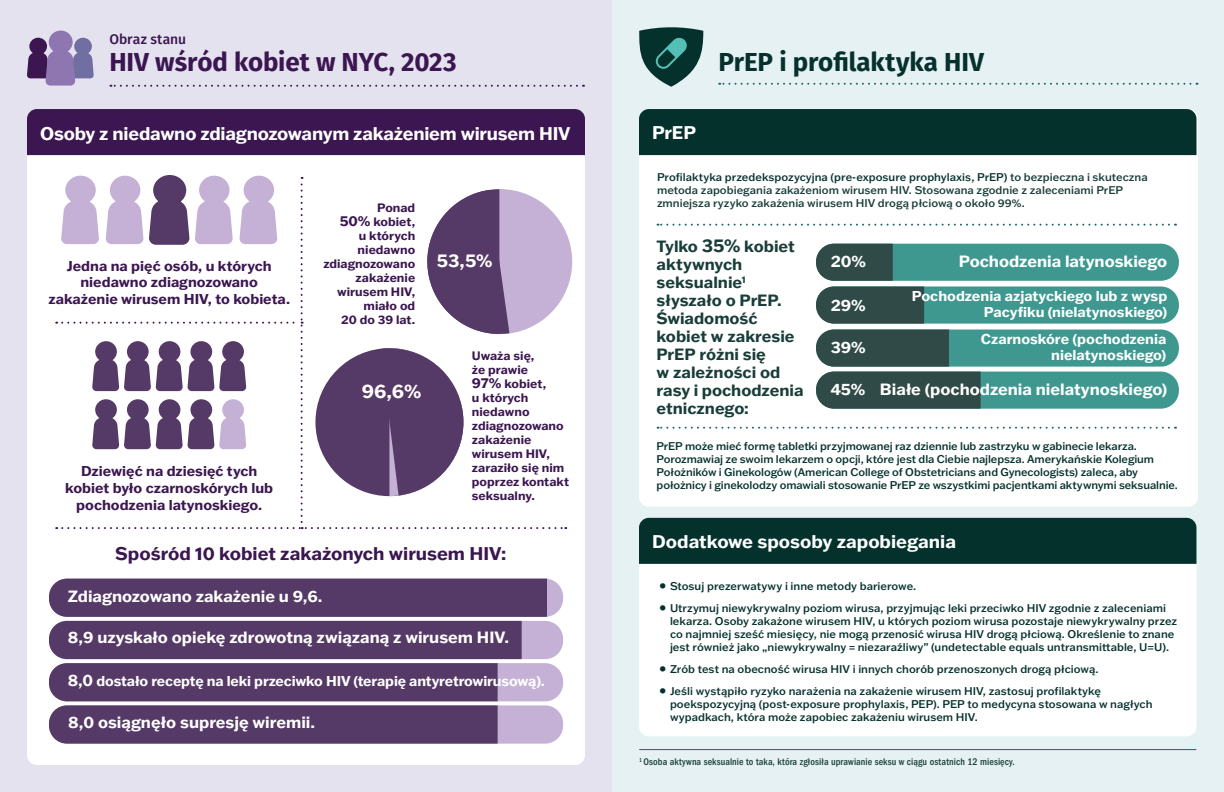
<style>
.page{position:relative;width:1224px;height:792px;background:#fff}
.page>*{position:absolute;margin:0;border:0;box-sizing:border-box;transform-origin:0 0}
.t1{font:700 26px "Fira Sans";letter-spacing:-.005em;color:#3b1650}
.t2{font:700 26px "Fira Sans";letter-spacing:-.005em;color:#05312d}
.Grey_Large_Label{font:700 19px "Franklin Gothic ATF";color:#fff}
.White_Large_-_Label{font:700 18px "Franklin Gothic ATF";letter-spacing:-.01em;color:#fff}
.White_Large_-_Label-2{font:700 18px "Franklin Gothic ATF";color:#3b1650}
.Grey_Large_Label-2{font:700 18px "Franklin Gothic ATF";color:#fff}
.X_-_Larger_Body_-_Left_Justified_-_Dk_Gr{font:700 16px "Franklin Gothic ATF";color:#fff}
.X_-_Larger_Body_-_Left_Justified_-_Dk_Gr-2{font:700 16px/18px "Franklin Gothic ATF";color:#193d39}
.X_-_Larger_Body_-_Left_Justified_-_Dk_Gr-3{font:700 14px/16px "Franklin Gothic ATF";letter-spacing:-.005em;color:#fff;text-align:right}
.Grey_Large_Label-3{font:700 14px/16.8px "Franklin Gothic ATF";color:#3b1650;text-align:center}
.t3{font:500 14px "Fira Sans";color:#3b1650}
.Grey_Large_Label-4{font:700 12px/14px "Franklin Gothic ATF";color:#3b1650;text-align:right}
.X_-_Larger_Body_-_Left_Justified_-_Dk_Gr-4{font:500 11px/13px "Franklin Gothic ATF";color:#05312d}
.X_-_Larger_Body_-_Left_Justified_-_Dk_Gr-5{font:500 11px/13px "Franklin Gothic ATF";color:#193d39}
.X_-_Larger_Body_-_Left_Justified_-_Dk_Gr-6{font:500 condensed 10px "Franklin Gothic LT Pro";letter-spacing:.01em;color:#193d39}
.s1{font-size:14px}
.s2{font-size:16px}
.s3{color:#05312d}
.s4{font-size:18px}
</style>
<div class="page">
<div style="left:0;top:0;width:612px;height:792px;background:#e5e2f0"></div>
<div style="left:27px;top:109px;width:558px;height:656px;background:#fff;border-radius:10px"></div>
<div style="left:612px;top:0;width:612px;height:792px;background:#e6f1f3"></div>
<div style="left:639px;top:109px;width:559px;height:398px;background:#fff;border-radius:10px"></div>
<div style="left:639px;top:109px;width:557px;height:46px;background:#05312d"></div>
<svg style="left:719px;top:83px;width:478px;height:2px"></svg>
<div style="left:639px;top:518px;width:558px;height:218px;background:#fff;border-radius:10px"></div>
<div style="left:639px;top:518px;width:557px;height:46px;background:#05312d"></div>
<hr style="left:640px;top:749px;width:556px;height:1px;background:#1c6661">
<div style="left:27px;top:109px;width:558px;height:46px;background:#3b1650"></div>
<svg style="left:27px;top:30px;width:67px;height:56px"></svg>
<svg style="left:110px;top:85px;width:467px;height:2px"></svg>
<svg style="left:56px;top:175px;width:510px;height:354px"></svg>
<div style="left:49px;top:705px;width:514px;height:39px;background:#c4b1d5;border-radius:18px"></div>
<div style="left:49px;top:663px;width:514px;height:38px;background:#c4b1d5;border-radius:18px"></div>
<div style="left:49px;top:621px;width:514px;height:38px;background:#c4b1d5;border-radius:18px"></div>
<div style="left:49px;top:579px;width:514px;height:38px;background:#c4b1d5;border-radius:18px"></div>
<svg style="left:49px;top:579px;width:498px;height:165px"></svg>
<div style="left:816px;top:244px;width:363px;height:37px;background:#3f9890;border-radius:18px"></div>
<div style="left:816px;top:330px;width:363px;height:37px;background:#3f9890;border-radius:18px"></div>
<div style="left:816px;top:286px;width:363px;height:38px;background:#3f9890;border-radius:18px"></div>
<svg style="left:816px;top:244px;width:108px;height:80px"></svg>
<div style="left:816px;top:372px;width:363px;height:37px;background:#3f9890;border-radius:18px"></div>
<svg style="left:816px;top:330px;width:165px;height:79px"></svg>
<svg style="left:658px;top:224px;width:511px;height:2px"></svg>
<svg style="left:658px;top:427px;width:511px;height:2px"></svg>
<svg style="left:639px;top:27px;width:64px;height:60px"></svg>
<p class="t3" style="left:109px;top:28px;width:78px">Obraz stanu</p>
<p class="t1" style="left:109px;top:40px;width:349px">HIV wśród kobiet w NYC, 2023</p>
<p class="White_Large_-_Label" style="left:40px;top:121px;width:532px">Osoby z niedawno zdiagnozowanym zakażeniem wirusem HIV</p>
<p class="White_Large_-_Label" style="left:652px;top:120px;width:45px">PrEP</p>
<p class="t2" style="left:718px;top:40px;width:267px">PrEP i profilaktyka HIV</p>
<p class="Grey_Large_Label-3" style="left:48px;top:257px;width:243px">Jedna na pięć osób, u których niedawno zdiagnozowano zakażenie wirusem HIV, to kobieta.</p>
<p class="Grey_Large_Label-3" style="left:65px;top:462px;width:209px">Dziewięć na dziesięć tych kobiet było czarnoskórych lub pochodzenia latynoskiego.</p>
<p class="Grey_Large_Label-4" style="left:323px;top:201px;width:93px">Ponad<br><span class="s1">50%</span> kobiet,<br>u których niedawno zdiagnozowano zakażenie wirusem HIV, miało od<br>20 do 39 lat.</p>
<p class="Grey_Large_Label" style="left:362px;top:378px;width:61px">96,6%</p>
<p class="Grey_Large_Label-2" style="left:437px;top:248px;width:57px">53,5%</p>
<p class="Grey_Large_Label-4" style="left:472px;top:348px;width:99px;text-align:left">Uważa się,<br>że prawie<br><span class="s1">97%</span> kobiet,<br>u których niedawno zdiagnozowano zakażenie wirusem HIV, zaraziło się nim poprzez kontakt seksualny.</p>
<p class="White_Large_-_Label-2" style="left:115px;top:541px;width:392px">Spośród 10 kobiet zakażonych wirusem HIV:</p>
<p class="X_-_Larger_Body_-_Left_Justified_-_Dk_Gr" style="left:68px;top:585px;width:256px">Zdiagnozowano zakażenie u 9,6.</p>
<p class="X_-_Larger_Body_-_Left_Justified_-_Dk_Gr" style="left:68px;top:627px;width:443px">8,9 uzyskało opiekę zdrowotną związaną z wirusem HIV.</p>
<p class="X_-_Larger_Body_-_Left_Justified_-_Dk_Gr-3" style="left:68px;top:673px;width:479px"><span class="s2">8,0</span> dostało receptę na leki przeciwko HIV (terapię antyretrowirusową).</p>
<p class="X_-_Larger_Body_-_Left_Justified_-_Dk_Gr" style="left:68px;top:712px;width:248px">8,0 osiągnęło supresję wiremii.</p>
<p class="X_-_Larger_Body_-_Left_Justified_-_Dk_Gr-5" style="left:657px;top:171px;width:492px"><span class="s3">Profilaktyka przedekspozycyjna (pre-exposure prophylaxis, PrEP)</span> to bezpieczna i skuteczna metoda zapobiegania zakażeniom wirusem HIV. Stosowana zgodnie z zaleceniami PrEP zmniejsza ryzyko zakażenia wirusem HIV drogą płciową o około 99%.</p>
<p class="X_-_Larger_Body_-_Left_Justified_-_Dk_Gr-2" style="left:657px;top:237px;width:148px">Tylko <span class="s4">35%</span> kobiet aktywnych seksualnie<sup>1 </sup>słyszało o PrEP.<br>Świadomość kobiet w zakresie<br>PrEP różni się<br>w zależności od rasy i pochodzenia etnicznego:</p>
<p class="X_-_Larger_Body_-_Left_Justified_-_Dk_Gr-4" style="left:657px;top:439px;width:523px">PrEP może mieć formę tabletki przyjmowanej raz dziennie lub zastrzyku w gabinecie lekarza.<br>Porozmawiaj ze swoim lekarzem o opcji, które jest dla Ciebie najlepsza. Amerykańskie Kolegium Położników i Ginekologów (American College of Obstetricians and Gynecologists) zaleca, aby położnicy i ginekolodzy omawiali stosowanie PrEP ze wszystkimi pacjentkami aktywnymi seksualnie.</p>
<p class="X_-_Larger_Body_-_Left_Justified_-_Dk_Gr" style="left:831px;top:251px;width:37px">20%</p>
<p class="X_-_Larger_Body_-_Left_Justified_-_Dk_Gr" style="left:959px;top:251px;width:210px">Pochodzenia latynoskiego</p>
<p class="X_-_Larger_Body_-_Left_Justified_-_Dk_Gr-3" style="left:912px;top:288px;width:257px">Pochodzenia azjatyckiego lub z wysp<br>Pacyfiku (nielatynoskiego)</p>
<p class="X_-_Larger_Body_-_Left_Justified_-_Dk_Gr" style="left:831px;top:294px;width:36px">29%</p>
<p class="X_-_Larger_Body_-_Left_Justified_-_Dk_Gr-3" style="left:981px;top:331px;width:187px">Czarnoskóre (pochodzenia nielatynoskiego)</p>
<p class="X_-_Larger_Body_-_Left_Justified_-_Dk_Gr" style="left:831px;top:336px;width:36px">39%</p>
<p class="X_-_Larger_Body_-_Left_Justified_-_Dk_Gr" style="left:831px;top:378px;width:36px">45%</p>
<p class="X_-_Larger_Body_-_Left_Justified_-_Dk_Gr" style="left:880px;top:378px;width:289px">Białe (pochodzenia nielatynoskiego)</p>
<p class="White_Large_-_Label" style="left:652px;top:530px;width:305px">Dodatkowe sposoby zapobiegania</p>
<p class="X_-_Larger_Body_-_Left_Justified_-_Dk_Gr-4" style="left:659px;top:579px;width:259px"><span class="s1">•</span> Stosuj prezerwatywy i inne metody barierowe.</p>
<p class="X_-_Larger_Body_-_Left_Justified_-_Dk_Gr-4" style="left:670px;top:601px;width:509px;text-indent:-11px"><span class="s1">•</span> Utrzymuj niewykrywalny poziom wirusa, przyjmując leki przeciwko HIV zgodnie z zaleceniami lekarza. Osoby zakażone wirusem HIV, u których poziom wirusa pozostaje niewykrywalny przez co najmniej sześć miesięcy, nie mogą przenosić wirusa HIV drogą płciową. Określenie to znane jest również jako „niewykrywalny = niezaraźliwy” (undetectable equals untransmittable, U=U).</p>
<p class="X_-_Larger_Body_-_Left_Justified_-_Dk_Gr-4" style="left:659px;top:662px;width:441px"><span class="s1">•</span> Zrób test na obecność wirusa HIV i innych chorób przenoszonych drogą płciową.</p>
<p class="X_-_Larger_Body_-_Left_Justified_-_Dk_Gr-4" style="left:670px;top:684px;width:484px;text-indent:-11px"><span class="s1">•</span> Jeśli wystąpiło ryzyko narażenia na zakażenie wirusem HIV, zastosuj profilaktykę poekspozycyjną (post-exposure prophylaxis, PEP). PEP to medycyna stosowana w nagłych wypadkach, która może zapobiec zakażeniu wirusem HIV.</p>
<p class="X_-_Larger_Body_-_Left_Justified_-_Dk_Gr-6" style="left:639px;top:756px;width:377px"><sup>1</sup> Osoba aktywna seksualnie to taka, która zgłosiła uprawianie seksu w ciągu ostatnich 12 miesięcy.</p>
</div>
